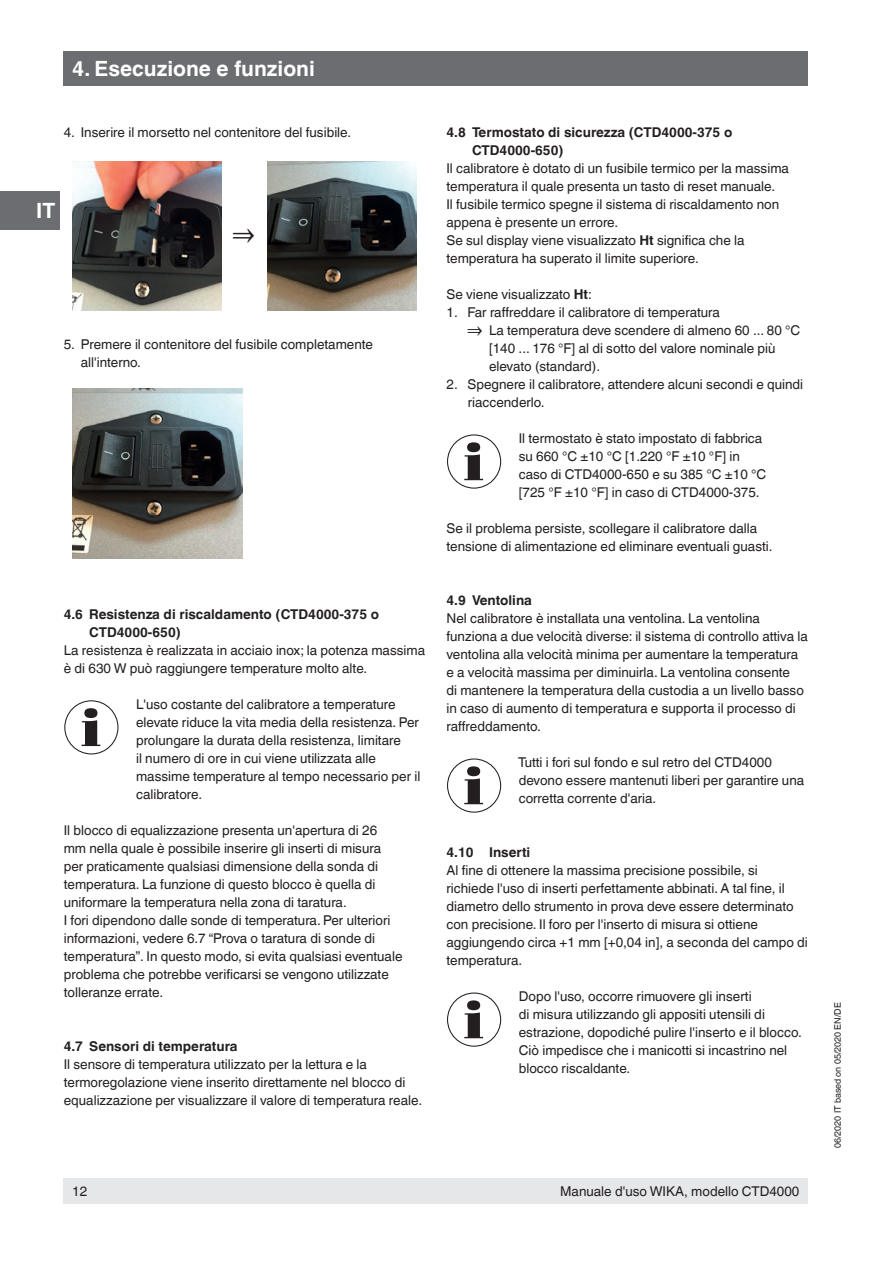
<style>
.page{position:relative;width:893px;height:1263px;background:#fff}
.page>*{position:absolute;margin:0;border:0;box-sizing:border-box;transform-origin:0 0}
.Subheadline2{font:700 30px "Helvetica World";color:#231f20}
.OI-Kopf{font:700 21px "Helvetica World";color:#fff}
.Running_text{font:13.5px/18px "Helvetica World";color:#231f20}
.Gefahrensymbole{font:13.5px/18px "Helvetica World";color:#231f20}
.t1{font:700 13.5px/18px "Helvetica World";color:#231f20}
.t2{font:9px "Helvetica World";color:#231f20}
.s1{font-weight:700}
.s2{font-size:20.4px}
</style>
<div class="page">
<div style="left:64px;top:1178px;width:744px;height:25px;background:#e6e7e9"></div>
<div style="left:64px;top:51px;width:744px;height:34px;background:#6c6d70"></div>
<div style="left:0;top:191px;width:60px;height:39px;background:#6c6d70"></div>
<img style="left:72px;top:161px;width:149px;height:149px">
<img style="left:268px;top:161px;width:149px;height:149px">
<img style="left:72px;top:388px;width:170px;height:170px">
<svg style="left:82px;top:708px;width:18px;height:38px"></svg>
<div style="left:64px;top:700px;width:54px;height:54px;border:1px solid #231f20;border-radius:50%"></div>
<svg style="left:464px;top:442px;width:19px;height:38px"></svg>
<div style="left:447px;top:434px;width:54px;height:55px;border:1px solid #231f20;border-radius:50%"></div>
<svg style="left:464px;top:766px;width:19px;height:38px"></svg>
<div style="left:447px;top:758px;width:54px;height:55px;border:1px solid #231f20;border-radius:50%"></div>
<svg style="left:464px;top:1000px;width:19px;height:38px"></svg>
<div style="left:447px;top:992px;width:54px;height:55px;border:1px solid #231f20;border-radius:50%"></div>
<p class="OI-Kopf" style="left:72px;top:56px;width:244px">4. Esecuzione e funzioni</p>
<p class="Running_text" style="left:64px;top:124px;width:289px">4. Inserire il morsetto nel contenitore del fusibile.</p>
<h2 class="OI-Kopf" style="left:36px;top:198px;width:21px">IT</h2>
<p class="Subheadline2" style="left:233px;top:219px;width:24px">⇒</p>
<p class="Running_text" style="left:81px;top:335px;width:294px;text-indent:-17px">5. Premere il contenitore del fusibile completamente all'interno.</p>
<p class="t1" style="left:89px;top:605px;width:291px;text-indent:-26px">4.6 Resistenza di riscaldamento (CTD4000-375 o<br>CTD4000-650)</p>
<p class="Running_text" style="left:64px;top:641px;width:363px">La resistenza è realizzata in acciaio inox; la potenza massima è di 630 W può raggiungere temperature molto alte.</p>
<p class="Gefahrensymbole" style="left:136px;top:695px;width:286px">L'uso costante del calibratore a temperature elevate riduce la vita media della resistenza. Per prolungare la durata della resistenza, limitare<br>il numero di ore in cui viene utilizzata alle massime temperature al tempo necessario per il calibratore.</p>
<p class="Running_text" style="left:64px;top:821px;width:319px">Il blocco di equalizzazione presenta un'apertura di 26 mm nella quale è possibile inserire gli inserti di misura per praticamente qualsiasi dimensione della sonda di temperatura. La funzione di questo blocco è quella di uniformare la temperatura nella zona di taratura.</p>
<p class="Running_text" style="left:64px;top:911px;width:340px">I fori dipendono dalle sonde di temperatura. Per ulteriori informazioni, vedere 6.7 “Prova o taratura di sonde di temperatura”. In questo modo, si evita qualsiasi eventuale problema che potrebbe verificarsi se vengono utilizzate tolleranze errate.</p>
<p class="t1" style="left:64px;top:1037px;width:175px">4.7 Sensori di temperatura</p>
<p class="Running_text" style="left:64px;top:1055px;width:360px">Il sensore di temperatura utilizzato per la lettura e la termoregolazione viene inserito direttamente nel blocco di equalizzazione per visualizzare il valore di temperatura reale.</p>
<p class="t1" style="left:472px;top:124px;width:262px;text-indent:-26px">4.8 Termostato di sicurezza (CTD4000-375 o<br>CTD4000-650)</p>
<p class="Running_text" style="left:446px;top:160px;width:344px">Il calibratore è dotato di un fusibile termico per la massima temperatura il quale presenta un tasto di reset manuale.<br>Il fusibile termico spegne il sistema di riscaldamento non appena è presente un errore.</p>
<p class="Running_text" style="left:446px;top:232px;width:300px">Se sul display viene visualizzato <span class="s1">Ht</span> significa che la temperatura ha superato il limite superiore.</p>
<p class="Running_text" style="left:446px;top:286px;width:147px">Se viene visualizzato <span class="s1">Ht</span>:</p>
<p class="Running_text" style="left:446px;top:304px;width:275px">1. Far raffreddare il calibratore di temperatura</p>
<p class="Running_text" style="left:489px;top:322px;width:313px;text-indent:-21px"><span class="s2">⇒</span> La temperatura deve scendere di almeno 60 ... 80 °C [140 ... 176 °F] al di sotto del valore nominale più elevato (standard).</p>
<p class="Running_text" style="left:468px;top:376px;width:337px;text-indent:-21px">2. Spegnere il calibratore, attendere alcuni secondi e quindi riaccenderlo.</p>
<p class="Gefahrensymbole" style="left:519px;top:430px;width:249px">Il termostato è stato impostato di fabbrica su 660 °C ±10 °C [1.220 °F ±10 °F] in caso di CTD4000-650 e su 385 °C ±10 °C [725 °F ±10 °F] in caso di CTD4000-375.</p>
<p class="Running_text" style="left:446px;top:520px;width:328px">Se il problema persiste, scollegare il calibratore dalla tensione di alimentazione ed eliminare eventuali guasti.</p>
<p class="t1" style="left:446px;top:592px;width:87px">4.9 Ventolina</p>
<p class="Running_text" style="left:446px;top:610px;width:363px">Nel calibratore è installata una ventolina. La ventolina funziona a due velocità diverse: il sistema di controllo attiva la ventolina alla velocità minima per aumentare la temperatura e a velocità massima per diminuirla. La ventolina consente<br>di mantenere la temperatura della custodia a un livello basso in caso di aumento di temperatura e supporta il processo di raffreddamento.</p>
<p class="Gefahrensymbole" style="left:518px;top:754px;width:288px">Tutti i fori sul fondo e sul retro del CTD4000 devono essere mantenuti liberi per garantire una corretta corrente d'aria.</p>
<p class="t1" style="left:446px;top:844px;width:85px">4.10 Inserti</p>
<p class="Running_text" style="left:446px;top:862px;width:363px">Al fine di ottenere la massima precisione possibile, si richiede l'uso di inserti perfettamente abbinati. A tal fine, il diametro dello strumento in prova deve essere determinato con precisione. Il foro per l'inserto di misura si ottiene aggiungendo circa +1 mm [+0,04 in], a seconda del campo di temperatura.</p>
<p class="Gefahrensymbole" style="left:519px;top:988px;width:284px">Dopo l'uso, occorre rimuovere gli inserti<br>di misura utilizzando gli appositi utensili di estrazione, dopodiché pulire l'inserto e il blocco.<br>Ciò impedisce che i manicotti si incastrino nel blocco riscaldante.</p>
<p class="Running_text" style="left:72px;top:1182px;width:17px">12</p>
<p class="Running_text" style="left:560px;top:1182px;width:241px">Manuale d'uso WIKA, modello CTD4000</p>
<p class="t2" style="left:832px;top:1148px;width:147px;rotate:-90deg">06/2020 IT based on 05/2020 EN/DE</p>
</div>
